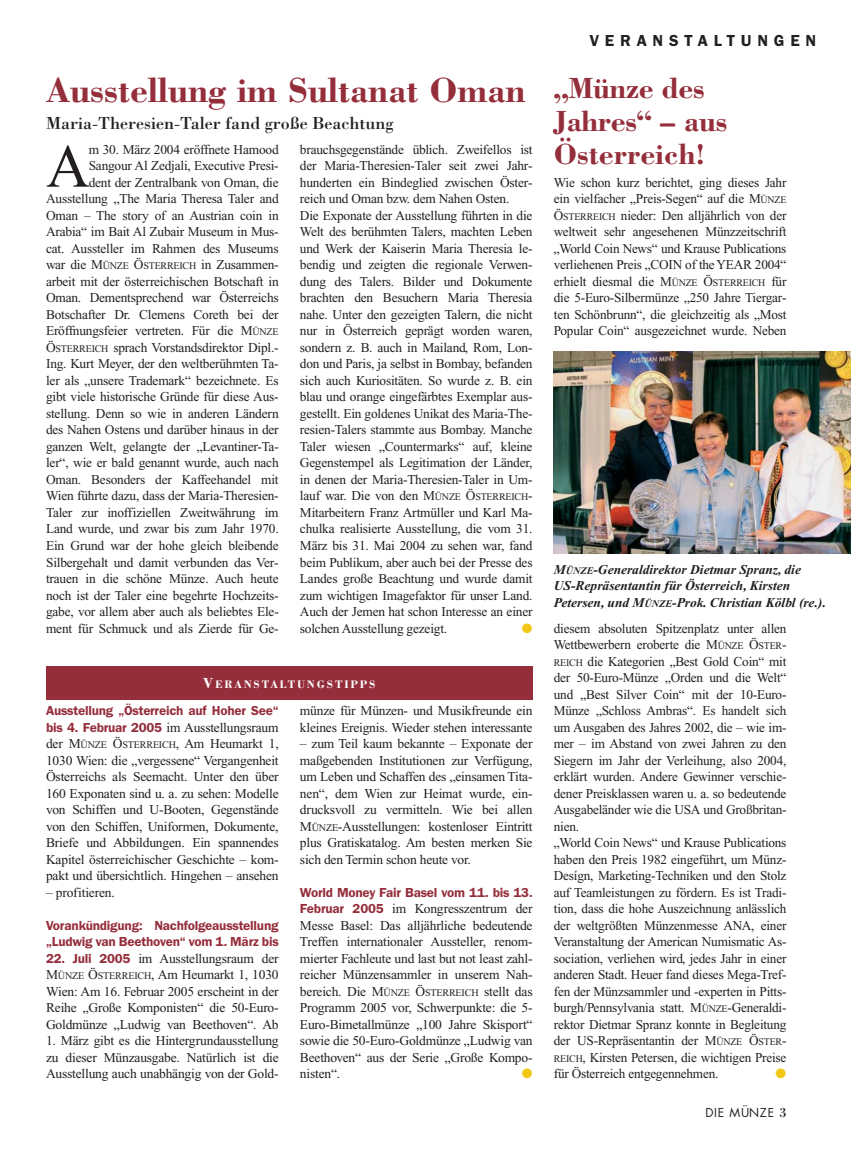
<style>
.page{position:relative;width:851px;height:1149px;background:#fff}
.page>*{position:absolute;margin:0;border:0;box-sizing:border-box;transform-origin:0 0}
.t1{font:61.05px "Times New Roman";color:#231f20}
.t2{font:700 36px "Bodoni";color:#952e3b}
.t3{font:700 30px/33px "Bodoni";letter-spacing:-.005em;color:#952e3b}
.t4{font:18px "Bodoni";color:#231f20}
.t5{font:600 16.5px "Franklin Gothic Itc T";letter-spacing:.35em;color:#231f20}
.t6{font:13.5px/16.5px "Times New Roman";letter-spacing:-.015em;color:#231f20;text-align:justify}
.t7{font:600 13.5px/16.5px "Franklin Gothic Itc T";letter-spacing:-.02em;color:#952e3b}
.t8{font:italic 700 13.5px/16.2px "Times New Roman";color:#231f20}
.t9{font:13.5px "Zapf Dingbats";color:#f3c716}
.t10{font:12px "Futura";letter-spacing:.06em;color:#231f20}
.t11{font:700 11.25px "Bodoni";letter-spacing:.165em;color:#fff}
.s1{font-size:10.2px}
.s2{font-size:15px}
.s3{font-family:"Franklin Gothic Itc T";font-weight:600;color:#952e3b}
.s4{font-family:"Bodoni";font-size:14.25px}
</style>
<div class="page">
<img style="left:553px;top:352px;width:297px;height:201px">
<div style="left:46px;top:666px;width:486px;height:33px;background:#952e3b"></div>
<h2 class="t2" style="left:46px;top:77px;width:480px">Ausstellung im Sultanat Oman</h2>
<h3 class="t4" style="left:46px;top:116px;width:349px">Maria-Theresien-Taler fand große Beachtung</h3>
<p class="t6" style="left:46px;top:142px;width:234px;text-align:right">m 30. März 2004 eröffnete Hamood Sangour Al Zedjali, Executive Presi-<br>dent der Zentralbank von Oman, die Ausstellung „The Maria Theresa Taler and Oman – The story of an Austrian coin in Arabia“ im Bait Al Zubair Museum in Mus&shy;cat. Aussteller im Rahmen des Museums war die M<span class="s1">ÜNZE</span> Ö<span class="s1">STERREICH</span> in Zusammen&shy;arbeit mit der österreichischen Botschaft in Oman. Dementsprechend war Österreichs Botschafter Dr. Clemens Coreth bei der Eröffnungsfeier vertreten. Für die M<span class="s1">ÜNZE </span>Ö<span class="s1">STERREICH</span> sprach Vorstandsdirektor Dipl.- Ing. Kurt Meyer, der den weltberühmten Ta&shy;ler als „unsere Trademark“ bezeichnete. Es gibt viele historische Gründe für diese Aus&shy;stellung. Denn so wie in anderen Ländern des Nahen Ostens und darüber hinaus in der ganzen Welt, gelangte der „Levantiner-Ta&shy;ler“, wie er bald genannt wurde, auch nach Oman. Besonders der Kaffeehandel mit Wien führte dazu, dass der Maria-Theresien-Taler zur inoffiziellen Zweitwährung im Land wurde, und zwar bis zum Jahr 1970.<br>Ein Grund war der hohe gleich bleibende Silbergehalt und damit verbunden das Ver&shy;trauen in die schöne Münze. Auch heute noch ist der Taler eine begehrte Hochzeits&shy;gabe, vor allem aber auch als beliebtes Ele&shy;ment für Schmuck und als Zierde für Ge-</p>
<p class="t6" style="left:300px;top:142px;width:234px;text-align:left">brauchsgegenstände üblich. Zweifellos ist der Maria-Theresien-Taler seit zwei Jahr&shy;hunderten ein Bindeglied zwischen Öster&shy;reich und Oman bzw. dem Nahen Osten.<br>Die Exponate der Ausstellung führten in die Welt des berühmten Talers, machten Leben und Werk der Kaiserin Maria Theresia le&shy;bendig und zeigten die regionale Verwen&shy;dung des Talers. Bilder und Dokumente brachten den Besuchern Maria Theresia nahe. Unter den gezeigten Talern, die nicht nur in Österreich geprägt worden waren, sondern z. B. auch in Mailand, Rom, Lon&shy;don und Paris, ja selbst in Bombay, befanden sich auch Kuriositäten. So wurde z. B. ein blau und orange eingefärbtes Exemplar aus&shy;gestellt. Ein goldenes Unikat des Maria-The&shy;resien-Talers stammte aus Bombay. Manche Taler wiesen „Countermarks“ auf, kleine Gegenstempel als Legitimation der Länder, in denen der Maria-Theresien-Taler in Um&shy;lauf war. Die von den M<span class="s1">ÜNZE</span> Ö<span class="s1">STERREICH</span>-Mitarbeitern Franz Artmüller und Karl Ma&shy;chulka realisierte Ausstellung, die vom 31.<br>März bis 31. Mai 2004 zu sehen war, fand beim Publikum, aber auch bei der Presse des Landes große Beachtung und wurde damit zum wichtigen Imagefaktor für unser Land.<br>Auch der Jemen hat schon Interesse an einer solchen Ausstellung gezeigt.</p>
<h1 class="t1" style="left:46px;top:144px;width:45px">A</h1>
<p class="t9" style="left:521px;top:621px;width:12px">●</p>
<p class="t11" style="left:203px;top:680px;width:174px"><span class="s2">V</span>ERANSTALTUNGSTIPPS</p>
<p class="t7" style="left:46px;top:703px;width:234px">Ausstellung „Österreich auf Hoher See“</p>
<p class="t6" style="left:46px;top:720px;width:234px"><span class="s3">bis 4. Februar 2005</span> im Ausstellungsraum der M<span class="s1">ÜNZE</span> Ö<span class="s1">STERREICH</span>, Am Heumarkt 1, 1030 Wien: die „vergessene“ Vergangenheit Österreichs als Seemacht. Unter den über 160 Exponaten sind u. a. zu sehen: Modelle von Schiffen und U-Booten, Gegenstände von den Schiffen, Uniformen, Dokumente, Briefe und Abbildungen. Ein spannendes Kapitel österreichischer Geschichte – kom&shy;pakt und übersichtlich. Hingehen – ansehen</p>
<p class="t6" style="left:46px;top:885px;width:70px">– profitieren.</p>
<p class="t7" style="left:46px;top:918px;width:234px">Vorankündigung: Nachfolgeausstellung „Ludwig van Beethoven“ vom 1. März bis</p>
<p class="t6" style="left:46px;top:951px;width:234px"><span class="s3">22. Juli 2005</span> im Ausstellungsraum der M<span class="s1">ÜNZE</span> Ö<span class="s1">STERREICH</span>, Am Heumarkt 1, 1030<br>Wien: Am 16. Februar 2005 erscheint in der Reihe „Große Komponisten“ die 50-Euro-Goldmünze „Ludwig van Beethoven“. Ab</p>
<p class="t6" style="left:46px;top:1033px;width:234px">1. März gibt es die Hintergrundausstellung zu dieser Münzausgabe. Natürlich ist die Ausstellung auch unabhängig von der Gold-</p>
<p class="t6" style="left:300px;top:703px;width:234px">münze für Münzen- und Musikfreunde ein kleines Ereignis. Wieder stehen interessante</p>
<p class="t6" style="left:300px;top:736px;width:234px">– zum Teil kaum bekannte – Exponate der maßgebenden Institutionen zur Verfügung, um Leben und Schaffen des „einsamen Tita&shy;nen“, dem Wien zur Heimat wurde, ein&shy;drucksvoll zu vermitteln. Wie bei allen M<span class="s1">ÜNZE</span>-Ausstellungen: kostenloser Eintritt plus Gratiskatalog. Am besten merken Sie sich den Termin schon heute vor.</p>
<p class="t7" style="left:300px;top:885px;width:234px">World Money Fair Basel vom 11. bis 13.</p>
<p class="t6" style="left:300px;top:901px;width:234px"><span class="s3">Februar 2005</span> im Kongresszentrum der Messe Basel: Das alljährliche bedeutende Treffen internationaler Aussteller, renom&shy;mierter Fachleute und last but not least zahl&shy;reicher Münzensammler in unserem Nah&shy;bereich. Die M<span class="s1">ÜNZE</span> Ö<span class="s1">STERREICH</span> stellt das Programm 2005 vor, Schwerpunkte: die 5- Euro-Bimetallmünze „100 Jahre Skisport“ sowie die 50-Euro-Goldmünze „Ludwig van Beethoven“ aus der Serie „Große Kompo&shy;nisten“.</p>
<p class="t9" style="left:521px;top:1066px;width:12px">●</p>
<p class="t5" style="left:589px;top:34px;width:228px">VERANSTALTUNGEN</p>
<h3 class="t3" style="left:553px;top:74px;width:175px">„Münze des<br>Jahres“ – aus<br>Österreich!</h3>
<p class="t6" style="left:553px;top:175px;width:234px">Wie schon kurz berichtet, ging dieses Jahr ein vielfacher „Preis-Segen“ auf die M<span class="s1">ÜNZE </span>Ö<span class="s1">STERREICH</span> nieder: Den alljährlich von der weltweit sehr angesehenen Münzzeitschrift „World Coin News“ und Krause Publications verliehenen Preis „COIN of the YEAR 2004“ erhielt diesmal die M<span class="s1">ÜNZE</span> Ö<span class="s1">STERREICH</span> für die 5-Euro-Silbermünze „250 Jahre Tiergar&shy;ten Schönbrunn“, die gleichzeitig als „Most Popular Coin“ ausgezeichnet wurde. Neben</p>
<p class="t8" style="left:553px;top:562px;width:274px">M<span class="s1">ÜNZE</span>-Generaldirektor Dietmar Spranz, die<br>US-Repräsentantin für Österreich, Kirsten<br>Petersen, und M<span class="s1">ÜNZE</span>-Prok. Christian Kölbl (re.).</p>
<p class="t6" style="left:553px;top:621px;width:234px;text-align:left">diesem absoluten Spitzenplatz unter allen Wettbewerbern eroberte die M<span class="s1">ÜNZE</span> Ö<span class="s1">STER</span>-<span class="s1">REICH</span> die Kategorien „Best Gold Coin“ mit der 50-Euro-Münze „Orden und die Welt“ und „Best Silver Coin“ mit der 10-Euro-Münze „Schloss Ambras“. Es handelt sich um Ausgaben des Jahres 2002, die – wie im&shy;mer – im Abstand von zwei Jahren zu den Siegern im Jahr der Verleihung, also 2004, erklärt wurden. Andere Gewinner verschie&shy;dener Preisklassen waren u. a. so bedeutende Ausgabeländer wie die USA und Großbritan&shy;nien.<br>„World Coin News“ und Krause Publications haben den Preis 1982 eingeführt, um Münz-Desígn, Marketing-Techniken und den Stolz auf Teamleistungen zu fördern. Es ist Tradi&shy;tion, dass die hohe Auszeichnung anlässlich der weltgrößten Münzenmesse ANA, einer Veranstaltung der American Numismatic As&shy;sociation, verliehen wird, jedes Jahr in einer anderen Stadt. Heuer fand dieses Mega-Tref&shy;fen der Münzsammler und -experten in Pitts&shy;burgh/Pennsylvania statt. M<span class="s1">ÜNZE</span>-Generaldi&shy;rektor Dietmar Spranz konnte in Begleitung der US-Repräsentantin der M<span class="s1">ÜNZE</span> Ö<span class="s1">STER</span>-<span class="s1">REICH</span>, Kirsten Petersen, die wichtigen Preise für Österreich entgegennehmen.</p>
<p class="t9" style="left:775px;top:1066px;width:12px">●</p>
<p class="t10" style="left:705px;top:1106px;width:82px">DIE MÜNZE <span class="s4">3</span></p>
</div>
